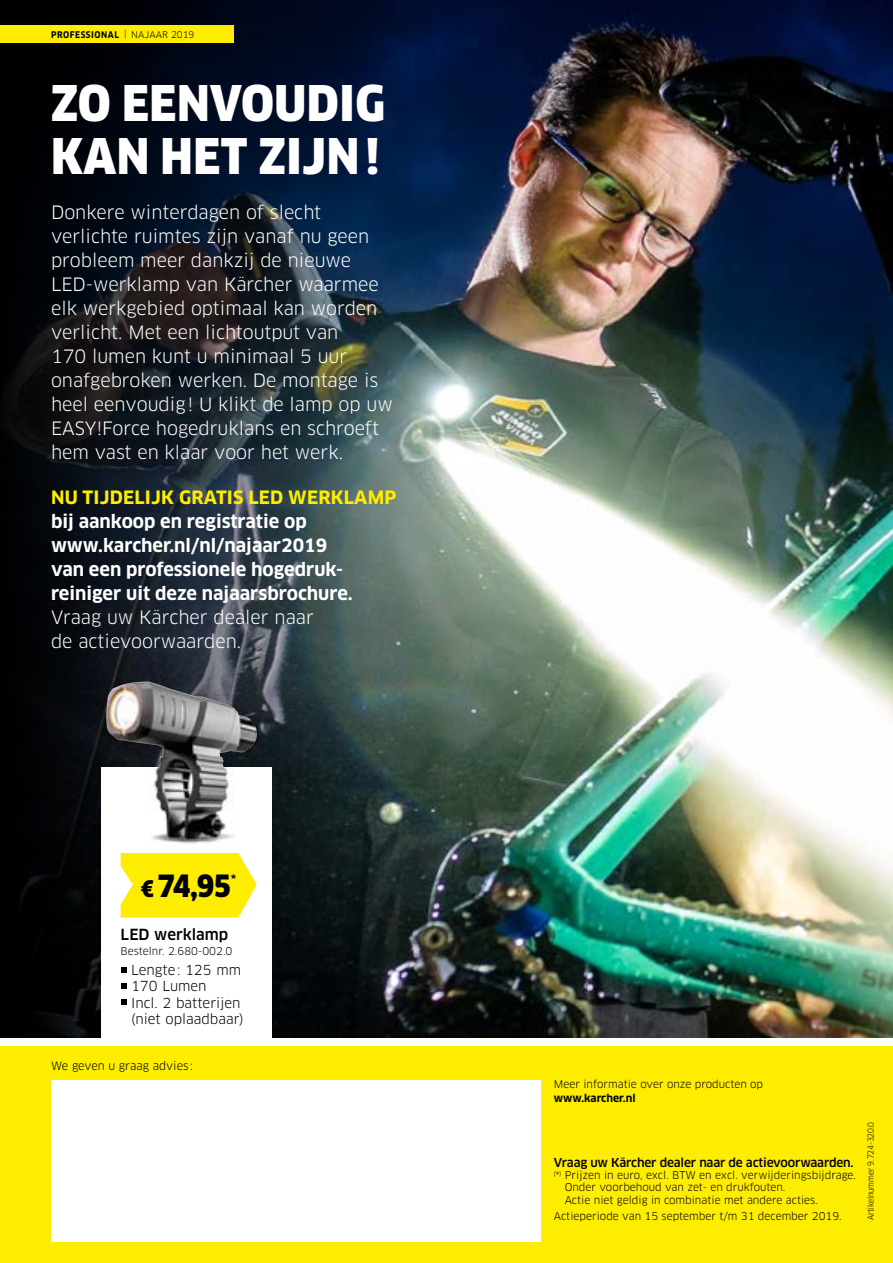
<style>
.page{position:relative;width:893px;height:1263px;background:#fff}
.page>*{position:absolute;margin:0;border:0;box-sizing:border-box;transform-origin:0 0}
.t1{font:900 48px/52.5px "Clan Pro Narr";letter-spacing:.01em;color:#fff}
.t2{font:900 30px "Clan Pro Narr";color:#000}
.t3{font:18px/24px "Clan Pro";color:#fff}
.t4{font:700 18px/24px "Clan Pro";color:#fff}
.t5{font:700 18px "Clan Pro";letter-spacing:.01em;color:#ffed00}
.t6{font:500 15px "Clan Pro";color:#000}
.t7{font:13.5px/16.2px "Clan Pro";color:#000}
.t8{font:500 12px "Clan Pro";letter-spacing:-.015em;color:#000}
.t9{font:11.25px "Clan Pro";color:#000}
.t10{font:10.5px/12.5px "Clan Pro";color:#000}
.t11{font:700 10.5px "Clan Pro";color:#000}
.t12{font:700 9px "Clan Pro Narr";letter-spacing:.06em;color:#000}
.t13{font:8.25px "Clan Pro";letter-spacing:-.02em;color:#000;scale:.9 1}
.s1{font-family:"Clan Pro";font-weight:400}
.s2{font-size:22.5px}
</style>
<div class="page">
<img style="left:370px;top:0;width:523px;height:1037px">
<svg style="left:0;top:0;width:370px;height:1037px;background:#131b23"></svg>
<div style="left:0;top:1046px;width:893px;height:217px;background:#ffed00"></div>
<div style="left:51px;top:1080px;width:489px;height:162px;background:#fff"></div>
<div style="left:0;top:26px;width:234px;height:17px;background:#ffed00"></div>
<div style="left:101px;top:767px;width:170px;height:274px;background:#fff"></div>
<img style="left:104px;top:680px;width:156px;height:163px">
<img style="left:106px;top:682px;width:152px;height:156px">
<svg style="left:121px;top:967px;width:5px;height:6px"></svg>
<svg style="left:121px;top:983px;width:5px;height:6px"></svg>
<svg style="left:121px;top:999px;width:5px;height:6px"></svg>
<svg style="left:121px;top:853px;width:136px;height:64px;background:#ffee17"></svg>
<p class="t12" style="left:51px;top:29px;width:145px">PROFESSIONAL <span class="s1">| NAJAAR 2019</span></p>
<h1 class="t1" style="left:51px;top:78px;width:336px">ZO EENVOUDIG<br>KAN HET ZIJN!</h1>
<p class="t3" style="left:51px;top:200px;width:343px">Donkere winterdagen of slecht verlichte ruimtes zijn vanaf nu geen probleem meer dankzij de nieuwe LED-werklamp van Kärcher waarmee elk werkgebied optimaal kan worden verlicht. Met een lichtoutput van<br>170 lumen kunt u minimaal 5 uur onafgebroken werken. De montage is heel eenvoudig! U klikt de lamp op uw EASY!Force hogedruklans en schroeft hem vast en klaar voor het werk.</p>
<p class="t5" style="left:51px;top:487px;width:347px">NU TIJDELIJK GRATIS LED WERKLAMP</p>
<p class="t4" style="left:51px;top:510px;width:303px">bij aankoop en registratie op www.karcher.nl/nl/najaar2019 van een professionele hogedruk&shy;reiniger uit deze najaarsbrochure.</p>
<p class="t3" style="left:51px;top:605px;width:264px">Vraag uw Kärcher dealer naar de actievoorwaarden.</p>
<h2 class="t2" style="left:141px;top:868px;width:97px"><span class="s2">€</span> 74,95<sup>*</sup></h2>
<p class="t6" style="left:121px;top:926px;width:109px">LED werklamp</p>
<p class="t10" style="left:121px;top:945px;width:113px">Bestelnr. 2.680-002.0</p>
<p class="t7" style="left:131px;top:962px;width:114px">Lengte: 125 mm<br>170 Lumen<br>Incl. 2 batterijen (niet oplaadbaar)</p>
<p class="t9" style="left:51px;top:1059px;width:143px">We geven u graag advies :</p>
<p class="t10" style="left:554px;top:1078px;width:211px">Meer informatie over onze producten op</p>
<p class="t11" style="left:554px;top:1092px;width:83px">www.karcher.nl</p>
<p class="t8" style="left:554px;top:1155px;width:301px">Vraag uw Kärcher dealer naar de actievoorwaarden.</p>
<p class="t10" style="left:565px;top:1169px;width:293px;text-indent:-11px"><sup>(</sup>*<sup>)</sup> Prijzen in euro, excl. BTW en excl. verwijderingsbijdrage.<br>Onder voorbehoud van zet- en drukfouten.<br>Actie niet geldig in combinatie met andere acties.</p>
<p class="t10" style="left:554px;top:1210px;width:289px">Actieperiode van 15 september t/m 31 december 2019.</p>
<p class="t13" style="left:866px;top:1220px;width:111px;rotate:-90deg">Artikelnummer 9.724-320.0</p>
</div>
